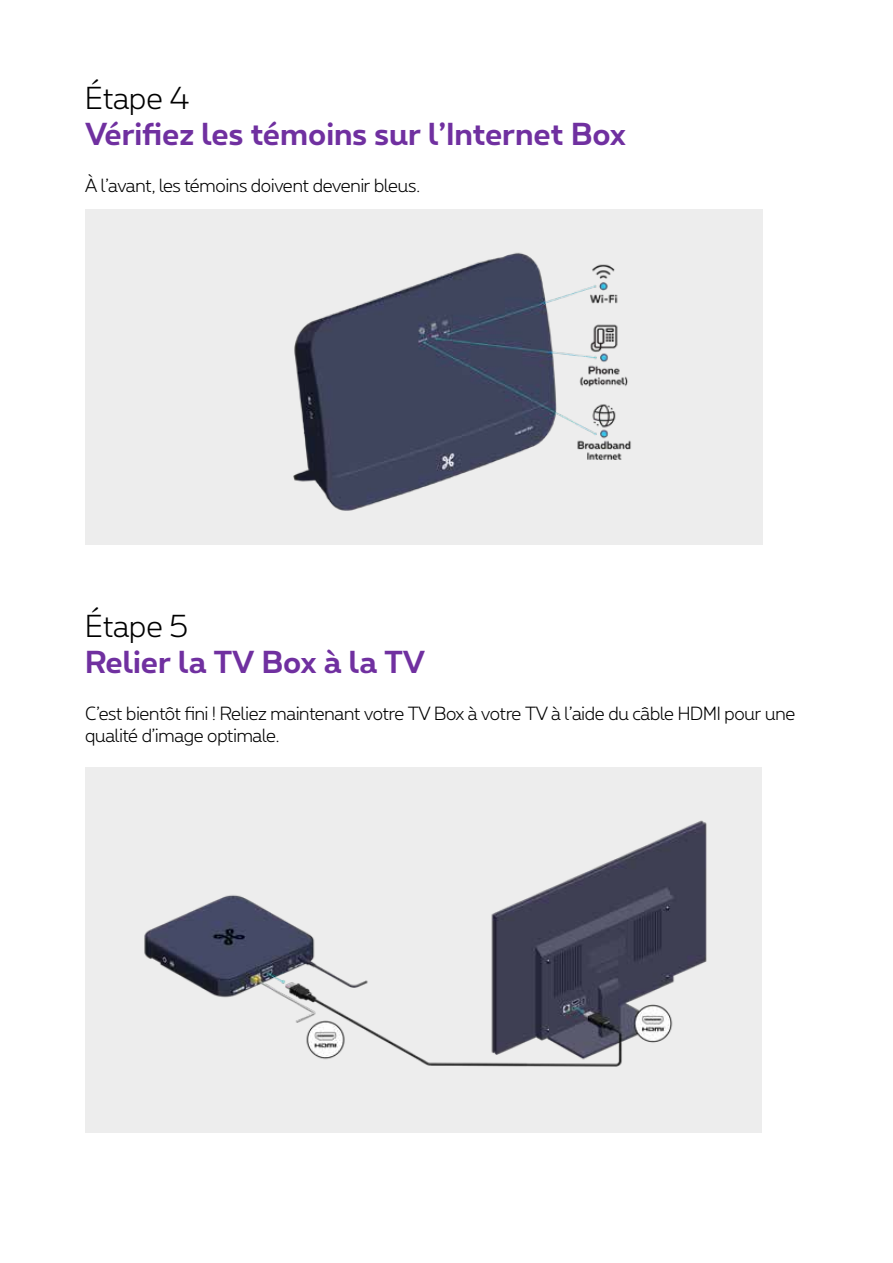
<style>
.page{position:relative;width:893px;height:1263px;background:#fff}
.page>*{position:absolute;margin:0;border:0;box-sizing:border-box;transform-origin:0 0}
.t1{font:700 30px "Proximus";color:#7030a0}
.t2{font:300 30px "Proximus";color:#000}
.t3{font:300 18px/21.6px "Proximus";letter-spacing:-.01em;color:#000}
</style>
<div class="page">
<div style="left:85px;top:209px;width:677px;height:336px;background:#ededed"></div>
<img style="left:293px;top:252px;width:338px;height:259px">
<div style="left:85px;top:767px;width:676px;height:366px;background:#ededed"></div>
<img style="left:144px;top:820px;width:563px;height:247px">
<h1 class="t2" style="left:85px;top:78px;width:106px">Étape 4</h1>
<h1 class="t1" style="left:85px;top:112px;width:543px">Vérifiez les témoins sur l’Internet Box</h1>
<p class="t3" style="left:85px;top:174px;width:336px">À l’avant, les témoins doivent devenir bleus.</p>
<h1 class="t2" style="left:85px;top:606px;width:104px">Étape 5</h1>
<h1 class="t1" style="left:85px;top:640px;width:342px">Relier la TV Box à la TV</h1>
<p class="t3" style="left:85px;top:702px;width:712px">C’est bientôt fini ! Reliez maintenant votre TV Box à votre TV à l’aide du câble HDMI pour une qualité d’image optimale.</p>
</div>
